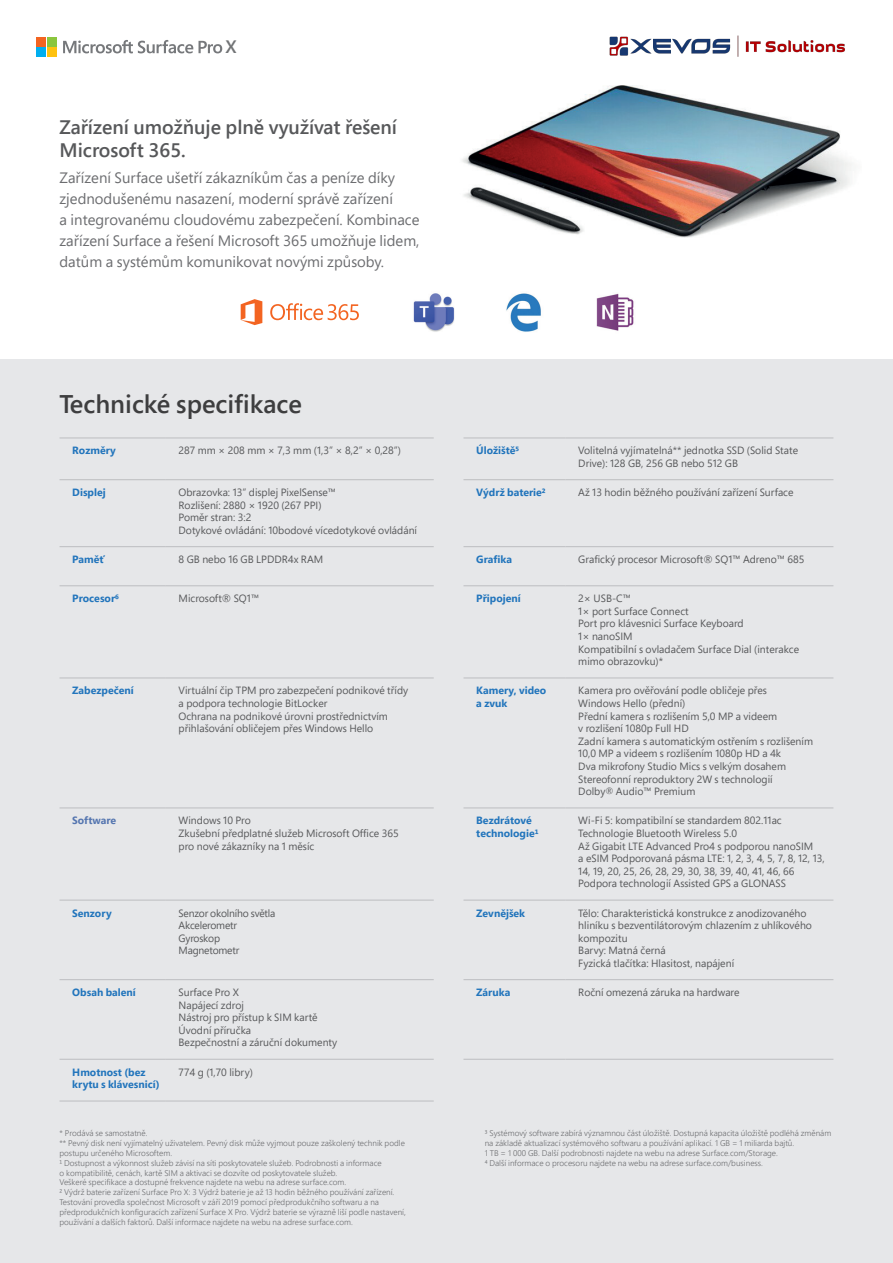
<style>
.page{position:relative;width:893px;height:1263px;background:#fff}
.page>*{position:absolute;margin:0;border:0;box-sizing:border-box;transform-origin:0 0}
.t1{font:600 25.5px "Segoe Pro";color:#3e3e3f}
.t2{font:600 19.5px/23.4px "Segoe Pro";color:#57585a}
.t3{font:600 18px "Segoe Pro";color:#727476}
.t4{font:15px/21px "Segoe Pro";color:#6c6d70}
.t5{font:10.5px/12.6px "Segoe Pro";color:#57585a}
.t6{font:700 10.5px/12.6px "Segoe Pro";color:#2275bc}
.t7{font:10.5px/12.6px "Segoe Pro";letter-spacing:-.02em;color:#57585a}
.t8{font:700 10.5px "Segoe Pro";color:#5576b0}
.t9{font:300 8.25px/9.9px "Segoe Pro";color:#6c6d70}
.s1{font-size:9px}
</style>
<div class="page">
<img style="left:462px;top:86px;width:390px;height:151px">
<div style="left:0;top:360px;width:893px;height:903px;background:#e6e7e9"></div>
<hr style="left:60px;top:438px;width:106px;height:1px;background:#bcbdc0">
<hr style="left:166px;top:438px;width:268px;height:1px;background:#bcbdc0">
<hr style="left:463px;top:438px;width:103px;height:1px;background:#bcbdc0">
<hr style="left:566px;top:438px;width:267px;height:1px;background:#bcbdc0">
<hr style="left:60px;top:479px;width:106px;height:1px;background:#bcbdc0">
<hr style="left:166px;top:479px;width:268px;height:1px;background:#bcbdc0">
<hr style="left:463px;top:479px;width:103px;height:1px;background:#bcbdc0">
<hr style="left:566px;top:479px;width:267px;height:1px;background:#bcbdc0">
<hr style="left:60px;top:546px;width:106px;height:1px;background:#bcbdc0">
<hr style="left:166px;top:546px;width:268px;height:1px;background:#bcbdc0">
<hr style="left:60px;top:585px;width:106px;height:1px;background:#bcbdc0">
<hr style="left:166px;top:585px;width:268px;height:1px;background:#bcbdc0">
<hr style="left:60px;top:678px;width:106px;height:1px;background:#bcbdc0">
<hr style="left:166px;top:678px;width:268px;height:1px;background:#bcbdc0">
<hr style="left:60px;top:807px;width:106px;height:1px;background:#bcbdc0">
<hr style="left:166px;top:807px;width:268px;height:1px;background:#bcbdc0">
<hr style="left:60px;top:900px;width:106px;height:1px;background:#bcbdc0">
<hr style="left:166px;top:900px;width:268px;height:1px;background:#bcbdc0">
<hr style="left:60px;top:979px;width:106px;height:1px;background:#bcbdc0">
<hr style="left:166px;top:979px;width:268px;height:1px;background:#bcbdc0">
<hr style="left:60px;top:1059px;width:106px;height:1px;background:#bcbdc0">
<hr style="left:166px;top:1059px;width:268px;height:1px;background:#bcbdc0">
<hr style="left:60px;top:1101px;width:106px;height:1px;background:#bcbdc0">
<hr style="left:166px;top:1101px;width:268px;height:1px;background:#bcbdc0">
<hr style="left:463px;top:546px;width:103px;height:1px;background:#bcbdc0">
<hr style="left:566px;top:546px;width:267px;height:1px;background:#bcbdc0">
<hr style="left:463px;top:585px;width:103px;height:1px;background:#bcbdc0">
<hr style="left:566px;top:585px;width:267px;height:1px;background:#bcbdc0">
<hr style="left:463px;top:678px;width:103px;height:1px;background:#bcbdc0">
<hr style="left:566px;top:678px;width:267px;height:1px;background:#bcbdc0">
<hr style="left:463px;top:807px;width:103px;height:1px;background:#bcbdc0">
<hr style="left:566px;top:807px;width:267px;height:1px;background:#bcbdc0">
<hr style="left:463px;top:900px;width:103px;height:1px;background:#bcbdc0">
<hr style="left:566px;top:900px;width:267px;height:1px;background:#bcbdc0">
<hr style="left:463px;top:979px;width:103px;height:1px;background:#bcbdc0">
<hr style="left:566px;top:979px;width:267px;height:1px;background:#bcbdc0">
<hr style="left:463px;top:1059px;width:103px;height:1px;background:#bcbdc0">
<hr style="left:566px;top:1059px;width:267px;height:1px;background:#bcbdc0">
<svg style="left:270px;top:303px;width:89px;height:17px"></svg>
<svg style="left:241px;top:299px;width:21px;height:26px"></svg>
<img style="left:506px;top:293px;width:35px;height:39px">
<img style="left:597px;top:293px;width:37px;height:38px">
<img style="left:413px;top:293px;width:42px;height:39px">
<div style="left:36px;top:37px;width:10px;height:10px;background:#f36421"></div>
<div style="left:47px;top:37px;width:10px;height:10px;background:#8bc63e"></div>
<div style="left:36px;top:48px;width:10px;height:9px;background:#00aeef"></div>
<div style="left:47px;top:48px;width:10px;height:9px;background:#fec210"></div>
<svg style="left:63px;top:40px;width:159px;height:13px"></svg>
<img style="left:609px;top:35px;width:236px;height:22px">
<h3 class="t3" style="left:225px;top:35px;width:13px">X</h3>
<h2 class="t2" style="left:60px;top:115px;width:339px">Zařízení umožňuje plně využívat řešení<br>Microsoft 365.</h2>
<p class="t4" style="left:60px;top:166px;width:361px">Zařízení Surface ušetří zákazníkům čas a peníze díky zjednodušenému nasazení, moderní správě zařízení<br>a integrovanému cloudovému zabezpečení. Kombinace zařízení Surface a řešení Microsoft 365 umožňuje lidem, datům a systémům komunikovat novými způsoby.</p>
<h1 class="t1" style="left:60px;top:386px;width:244px">Technické specifikace</h1>
<p class="t6" style="left:72px;top:444px;width:45px">Rozměry</p>
<p class="t5" style="left:179px;top:444px;width:224px">287 mm × 208 mm × 7,3 mm (1,3” × 8,2” × 0,28”)</p>
<p class="t6" style="left:476px;top:444px;width:45px">Úložiště⁵</p>
<p class="t5" style="left:578px;top:444px;width:221px">Volitelná vyjímatelná** jednotka SSD (Solid State<br>Drive): 128 GB, 256 GB nebo 512 GB</p>
<p class="t6" style="left:72px;top:486px;width:35px">Displej</p>
<p class="t5" style="left:179px;top:486px;width:240px">Obrazovka: 13” displej PixelSense™<br>Rozlišení: 2880 × 1920 (267 PPI)<br>Poměr stran: 3:2<br>Dotykové ovládání: 10bodové vícedotykové ovládání</p>
<p class="t6" style="left:476px;top:486px;width:71px">Výdrž baterie²</p>
<p class="t5" style="left:578px;top:486px;width:217px">Až 13 hodin běžného používání zařízení Surface</p>
<p class="t6" style="left:72px;top:553px;width:34px">Paměť</p>
<p class="t5" style="left:179px;top:553px;width:146px">8 GB nebo 16 GB LPDDR4x RAM</p>
<p class="t6" style="left:476px;top:553px;width:37px">Grafika</p>
<p class="t5" style="left:578px;top:553px;width:228px">Grafický procesor Microsoft® SQ1™ Adreno™ 685</p>
<p class="t6" style="left:72px;top:592px;width:48px">Procesor⁶</p>
<p class="t5" style="left:179px;top:592px;width:82px">Microsoft® SQ1™</p>
<p class="t6" style="left:476px;top:592px;width:46px">Připojení</p>
<p class="t5" style="left:578px;top:592px;width:222px">2× USB-C™<br>1× port Surface Connect<br>Port pro klávesnici Surface Keyboard<br>1× nanoSIM<br>Kompatibilní s ovladačem Surface Dial (interakce mimo obrazovku)*</p>
<p class="t6" style="left:72px;top:684px;width:63px">Zabezpečení</p>
<p class="t5" style="left:179px;top:684px;width:231px">Virtuální čip TPM pro zabezpečení podnikové třídy a podpora technologie BitLocker<br>Ochrana na podnikové úrovni prostřednictvím přihlašování obličejem přes Windows Hello</p>
<p class="t6" style="left:476px;top:684px;width:72px">Kamery, video a zvuk</p>
<p class="t5" style="left:578px;top:684px;width:236px">Kamera pro ověřování podle obličeje přes<br>Windows Hello (přední)<br>Přední kamera s rozlišením 5,0 MP a videem<br>v rozlišení 1080p Full HD<br>Zadní kamera s automatickým ostřením s rozlišením 10,0 MP a videem s rozlišením 1080p HD a 4k<br>Dva mikrofony Studio Mics s velkým dosahem Stereofonní reproduktory 2W s technologií<br>Dolby<span class="s1">®</span> Audio™ Premium</p>
<p class="t8" style="left:72px;top:813px;width:46px">Software</p>
<p class="t5" style="left:179px;top:814px;width:222px">Windows 10 Pro<br>Zkušební předplatné služeb Microsoft Office 365 pro nové zákazníky na 1 měsíc</p>
<p class="t6" style="left:476px;top:814px;width:64px">Bezdrátové technologie¹</p>
<p class="t5" style="left:578px;top:814px;width:248px">Wi-Fi 5: kompatibilní se standardem 802.11ac Technologie Bluetooth Wireless 5.0<br>Až Gigabit LTE Advanced Pro4 s podporou nanoSIM<br>a eSIM Podporovaná pásma LTE: 1, 2, 3, 4, 5, 7, 8, 12, 13, 14, 19, 20, 25, 26, 28, 29, 30, 38, 39, 40, 41, 46, 66<br>Podpora technologií Assisted GPS a GLONASS</p>
<p class="t6" style="left:72px;top:906px;width:41px">Senzory</p>
<p class="t7" style="left:179px;top:906px;width:98px">Senzor okolního světla<br>Akcelerometr<br>Gyroskop<br>Magnetometr</p>
<p class="t6" style="left:476px;top:906px;width:50px">Zevnějšek</p>
<p class="t5" style="left:578px;top:906px;width:235px">Tělo: Charakteristická konstrukce z anodizovaného hliníku s bezventilátorovým chlazením z uhlíkového kompozitu<br>Barvy: Matná černá<br>Fyzická tlačítka: Hlasitost, napájení</p>
<p class="t6" style="left:72px;top:986px;width:65px">Obsah balení</p>
<p class="t5" style="left:179px;top:986px;width:160px">Surface Pro X<br>Napájecí zdroj<br>Nástroj pro přístup k SIM kartě<br>Úvodní příručka<br>Bezpečnostní a záruční dokumenty</p>
<p class="t6" style="left:476px;top:986px;width:36px">Záruka</p>
<p class="t5" style="left:578px;top:986px;width:163px">Roční omezená záruka na hardware</p>
<p class="t6" style="left:72px;top:1065px;width:89px">Hmotnost (bez krytu s klávesnicí)</p>
<p class="t5" style="left:179px;top:1065px;width:76px">774 g (1,70 libry)</p>
<p class="t9" style="left:60px;top:1128px;width:348px">* Prodává se samostatně.<br>** Pevný disk není vyjímatelný uživatelem. Pevný disk může vyjmout pouze zaškolený technik podle postupu určeného Microsoftem.<br>¹ Dostupnost a výkonnost služeb závisí na síti poskytovatele služeb. Podrobnosti a informace<br>o kompatibilitě, cenách, kartě SIM a aktivaci se dozvíte od poskytovatele služeb.<br>Veškeré specifikace a dostupné frekvence najdete na webu na adrese surface.com.<br>² Výdrž baterie zařízení Surface Pro X: 3 Výdrž baterie je až 13 hodin běžného používání zařízení.<br>Testování provedla společnost Microsoft v září 2019 pomocí předprodukčního softwaru a na předprodukčních konfiguracích zařízení Surface X Pro. Výdrž baterie se výrazně liší podle nastavení, používání a dalších faktorů. Další informace najdete na webu na adrese surface.com.</p>
<p class="t9" style="left:485px;top:1128px;width:348px">³ Systémový software zabírá významnou část úložiště. Dostupná kapacita úložiště podléhá změnám na základě aktualizací systémového softwaru a používání aplikací. 1 GB = 1 miliarda bajtů.<br>1 TB = 1 000 GB. Další podrobnosti najdete na webu na adrese Surface.com/Storage.<br>⁴ Další informace o procesoru najdete na webu na adrese surface.com/business.</p>
</div>
